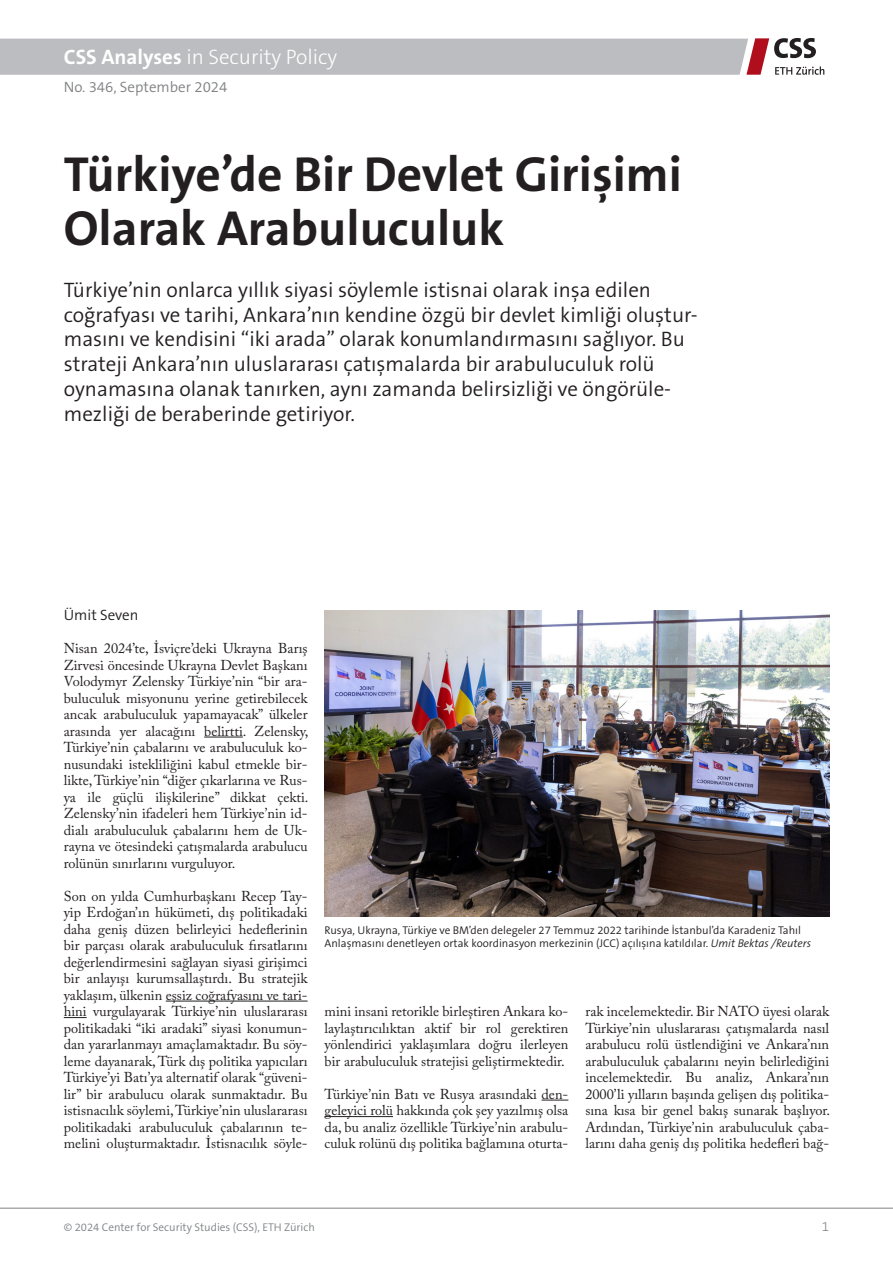
<style>
.page{position:relative;width:893px;height:1263px;background:#fff}
.page>*{position:absolute;margin:0;border:0;box-sizing:border-box;transform-origin:0 0}
.Titel_e{font:700 49.5px/54px "The Sans B W7";color:#231f20}
.Lead_e{font:300 21px/24.8px "The Sans B W4";color:#231f20}
.t1{font:300 21px "The Sans B W3";color:#fff}
.t2{font:300 15px "The Sans B W4";color:#808285}
.Text_de{font:300 15px "The Sans B W4";color:#231f20}
.Text_tr{font:14.25px/16.5px "Adobe Caslon Pro";color:#231f20;text-align:justify}
.t3{font:300 13.5px "The Sans B W3";color:#808285}
.Bildlegende_e{font:300 11.25px/13.2px "The Sans B W4";color:#231f20}
.t4{font:300 11.25px "The Sans B W4";color:#808285}
.s1{font-family:"The Sans B W7";font-weight:700}
.s2{font-style:italic}
</style>
<div class="page">
<hr style="left:0;top:1208px;width:893px;height:1px;background:#808285">
<svg style="left:0;top:38px;width:824px;height:37px;background:#bebcbf"></svg>
<hr style="left:204px;top:737px;width:39px;height:1px;background:#231f20">
<hr style="left:166px;top:1001px;width:142px;height:1px;background:#231f20">
<svg style="left:64px;top:1017px;width:23px;height:1px"></svg>
<svg style="left:542px;top:1100px;width:26px;height:1px"></svg>
<hr style="left:325px;top:1116px;width:68px;height:1px;background:#231f20">
<img style="left:325px;top:610px;width:504px;height:307px">
<h2 class="t1" style="left:64px;top:44px;width:275px"><span class="s1">CSS Analyses</span> in Security Policy</h2>
<p class="t2" style="left:64px;top:77px;width:165px">No. 346, September 2024</p>
<p class="Titel_e" style="left:64px;top:148px;width:620px">Türkiye’de Bir Devlet Girişimi<br>Olarak Arabuluculuk</p>
<p class="Lead_e" style="left:64px;top:277px;width:635px">Türkiye’nin onlarca yıllık siyasi söylemle istisnai olarak inşa edilen coğrafyası ve tarihi, Ankara’nın kendine özgü bir devlet kimliği oluştur&shy;masını ve kendisini “iki arada” olarak konumlandırmasını sağlıyor. Bu strateji Ankara’nın uluslararası çatışmalarda bir arabuluculuk rolü oynamasına olanak tanırken, aynı zamanda belirsizliği ve öngörüle&shy;mezliği de beraberinde getiriyor.</p>
<p class="Text_de" style="left:64px;top:605px;width:76px">Ümit Seven</p>
<p class="Text_tr" style="left:64px;top:640px;width:246px">Nisan 2024’te, İsviçre’deki Ukrayna Barış Zirvesi öncesinde Ukrayna Devlet Başkanı Volodymyr Zelensky Türkiye’nin “bir ara&shy;buluculuk misyonunu yerine getirebilecek ancak arabuluculuk yapamayacak” ülkeler arasında yer alacağını belirtti. Zelensky, Türkiye’nin çabalarını ve arabuluculuk ko&shy;nusundaki istekliliğini kabul etmekle bir&shy;likte, Türkiye’nin “diğer çıkarlarına ve Rus&shy;ya ile güçlü ilişkilerine” dikkat çekti.<br>Zelensky’nin ifadeleri hem Türkiye’nin id&shy;dialı arabuluculuk çabalarını hem de Uk&shy;rayna ve ötesindeki çatışmalarda arabulucu rolünün sınırlarını vurguluyor.</p>
<p class="Text_tr" style="left:64px;top:887px;width:245px">Son on yılda Cumhurbaşkanı Recep Tay&shy;yip Erdoğan’ın hükümeti, dış politikadaki daha geniş düzen belirleyici hedeflerinin bir parçası olarak arabuluculuk fırsatlarını değerlendirmesini sağlayan siyasi girişimci bir anlayışı kurumsallaştırdı. Bu stratejik yaklaşım, ülkenin eşsiz coğrafyasını ve tari&shy;hini vurgulayarak Türkiye’nin uluslararası politikadaki “iki aradaki” siyasi konumun&shy;dan yararlanmayı amaçlamaktadır. Bu söy&shy;leme dayanarak, Türk dış politika yapıcıları Türkiye’yi Batı’ya alternatif olarak “güveni&shy;lir” bir arabulucu olarak sunmaktadır. Bu istisnacılık söylemi, Türkiye’nin uluslararası politikadaki arabuluculuk çabalarının te&shy;melini oluşturmaktadır. İstisnacılık söyle-</p>
<p class="Bildlegende_e" style="left:325px;top:923px;width:488px">Rusya, Ukrayna, Türkiye ve BM’den delegeler 27 Temmuz 2022 tarihinde İstanbul’da Karadeniz Tahıl<br>Anlaşmasını denetleyen ortak koordinasyon merkezinin (JCC) açılışına katıldılar. <span class="s2">Umit Bektas /Reuters</span></p>
<p class="Text_tr" style="left:325px;top:1003px;width:245px">mini insani retorikle birleştiren Ankara ko&shy;laylaştırıcılıktan aktif bir rol gerektiren yönlendirici yaklaşımlara doğru ilerleyen bir arabuluculuk stratejisi geliştirmektedir.</p>
<p class="Text_tr" style="left:325px;top:1085px;width:245px">Türkiye’nin Batı ve Rusya arasındaki den&shy;geleyici rolü hakkında çok şey yazılmış olsa da, bu analiz özellikle Türkiye’nin arabulu&shy;culuk rolünü dış politika bağlamına oturta-</p>
<p class="Text_tr" style="left:585px;top:1003px;width:246px">rak incelemektedir. Bir NATO üyesi olarak Türkiye’nin uluslararası çatışmalarda nasıl arabulucu rolü üstlendiğini ve Ankara’nın arabuluculuk çabalarını neyin belirlediğini incelemektedir. Bu analiz, Ankara’nın 2000’li yılların başında gelişen dış politika&shy;sına kısa bir genel bakış sunarak başlıyor.<br>Ardından, Türkiye’nin arabuluculuk çaba&shy;larını daha geniş dış politika hedefleri bağ-</p>
<p class="t4" style="left:64px;top:1220px;width:253px">© 2024 Center for Security Studies (CSS), ETH Zürich</p>
<p class="t3" style="left:822px;top:1217px;width:9px">1</p>
</div>
